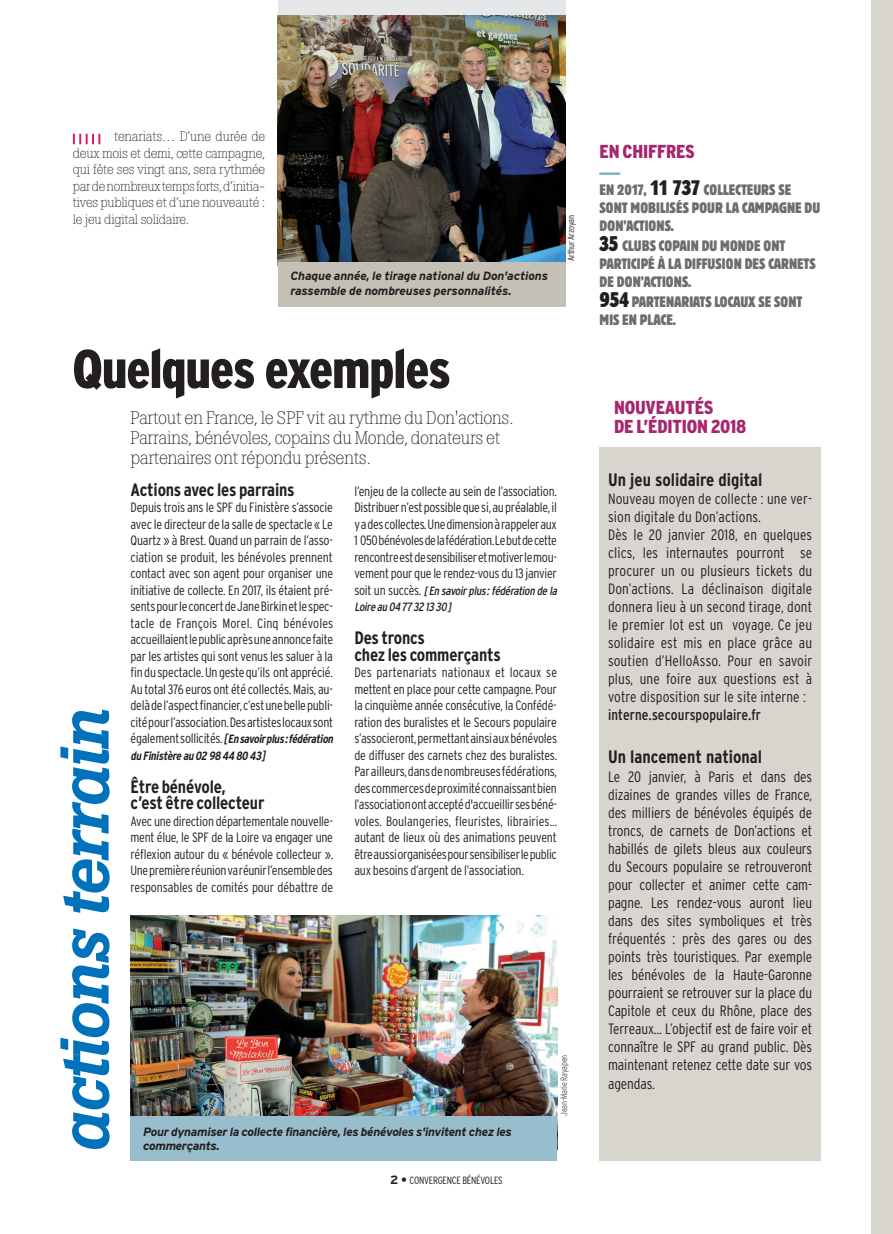
<style>
.page{position:relative;width:893px;height:1234px;background:#fff}
.page>*{position:absolute;margin:0;border:0;box-sizing:border-box;transform-origin:0 0}
.t1{font:italic 500 68.25px "Boton";letter-spacing:-.025em;color:#0072bc}
.t2{font:900 condensed 54.3px "Interstate";letter-spacing:-.02em;color:#231f20}
.t3{font:700 21px "Interstate";color:#7eb2c4}
.t4{font:900 condensed 18.75px/18.8px "Interstate";letter-spacing:-.015em;color:#a5276d}
.t5{font:300 18px/20.2px "Boton";letter-spacing:-.025em;color:#231f20}
.t6{font:700 condensed 18px/16.5px "Interstate";letter-spacing:-.01em;color:#231f20}
.t7{font:300 condensed 15px/18px "Interstate";letter-spacing:.01em;color:#231f20}
.t8{font:condensed 15px/18px "Block BE";letter-spacing:.005em;color:#6c6d70}
.t9{font:condensed 15px/18px "Block BE";letter-spacing:-.015em;color:#6c6d70}
.t10{font:condensed 15px "Interstate";letter-spacing:.01em;color:#231f20}
.t11{font:300 condensed 13.5px/16.5px "Interstate";letter-spacing:-.02em;color:#231f20;text-align:justify}
.t12{font:300 13.5px/16.5px "Boton";letter-spacing:-.025em;color:#231f20;text-align:justify}
.t13{font:italic 700 12px/14.5px "Interstate";letter-spacing:-.025em;color:#231f20}
.t14{font:italic 700 condensed 12px/16.5px "Interstate";color:#231f20}
.t15{font:italic condensed 12px/16.5px "Interstate";color:#231f20}
.t16{font:300 condensed 10.5px "Interstate";letter-spacing:-.02em;color:#231f20}
.t17{font:300 condensed 9px "Interstate";letter-spacing:-.02em;color:#57585a}
.t18{font:300 condensed 9px "Interstate";letter-spacing:-.02em;color:#231f20}
.s1{font-weight:300;font-style:normal;font-size:13.5px}
.s2{font-weight:400;font-size:13.5px}
.s3{font-weight:700;font-stretch:normal;font-size:12px}
.s4{font-size:21px;color:#231f20}
</style>
<div class="page">
<div style="left:872px;top:0;width:21px;height:1233px;background:#d8d5ce"></div>
<svg style="left:73px;top:134px;width:27px;height:10px"></svg>
<div style="left:278px;top:0;width:288px;height:267px;background:#e6e7e9"></div>
<img style="left:278px;top:15px;width:288px;height:247px">
<div style="left:278px;top:262px;width:288px;height:44px;background:#c5c0b6"></div>
<img style="left:130px;top:915px;width:427px;height:201px">
<div style="left:130px;top:1116px;width:427px;height:44px;background:#98becd"></div>
<div style="left:600px;top:447px;width:221px;height:713px;background:#d8d5ce"></div>
<p class="t12" style="left:73px;top:128px;width:194px;text-indent:41px">tenariats… D’une durée de deux mois et demi, cette campagne, qui fête ses vingt ans, sera rythmée par de nombreux temps forts, d’initia&shy;tives publiques et d’une nouveauté : le jeu digital solidaire.</p>
<p class="t13" style="left:290px;top:268px;width:259px">Chaque année, le tirage national du Don'actions rassemble de nombreuses personnalités.</p>
<p class="t18" style="left:566px;top:261px;width:48px;rotate:-90deg">Arthur Arzoyan</p>
<h2 class="t2" style="left:72px;top:339px;width:380px">Quelques exemples</h2>
<h3 class="t5" style="left:130px;top:407px;width:385px">Partout en France, le SPF vit au rythme du Don'actions.<br>Parrains, bénévoles, copains du Monde, donateurs et partenaires ont répondu présents.</h3>
<h3 class="t6" style="left:130px;top:481px;width:166px">Actions avec les parrains</h3>
<p class="t11" style="left:130px;top:499px;width:204px">Depuis trois ans le SPF du Finistère s’associe avec le directeur de la salle de spectacle « Le Quartz » à Brest. Quand un parrain de l’asso&shy;ciation se produit, les bénévoles prennent contact avec son agent pour organiser une initiative de collecte. En 2017, ils étaient pré&shy;sents pour le concert de Jane Birkin et le spec&shy;tacle de François Morel. Cinq bénévoles accueillaient le public après une annonce faite par les artistes qui sont venus les saluer à la fin du spectacle. Un geste qu’ils ont apprécié.<br>Au total 376 euros ont été collectés. Mais, au&shy;delà de l’aspect financier, c’est une belle publi&shy;cité pour l’association. Des artistes locaux sont</p>
<p class="t14" style="left:130px;top:730px;width:206px"><span class="s1">é g a l e m e n t so l l i c i t é s.</span> <span class="s2">[</span>En savoirplus:fédération du Finistère au 02 98 44 80 43<span class="s2">]</span></p>
<h3 class="t6" style="left:130px;top:778px;width:136px">Être bénévole,<br>c’est être collecteur</h3>
<p class="t11" style="left:130px;top:812px;width:204px">Avec une direction départementale nouvelle&shy;ment élue, le SPF de la Loire va engager une réflexion autour du « bénévole collecteur ».<br>Une première réunion va réunir l’ensemble des responsables de comités pour débattre de</p>
<p class="t11" style="left:354px;top:482px;width:204px">l’enjeu de la collecte au sein de l’association.<br>Distribuer n’est possible que si, au préalable, il y a des collectes. Une dimension à rappeler aux 1 050 bénévoles de la fédération. Le but de cette rencontre est de sensibiliser et motiver le mou&shy;vement pour que le rendez-vous du 13 janvier</p>
<p class="t15" style="left:354px;top:582px;width:206px"><span class="s1">s o i t u n s u c c è s .</span> [En savoir plus: fédération de la<br>Loire au04 77 32 13 30 ]</p>
<h3 class="t6" style="left:354px;top:629px;width:148px">Des troncs<br>chez les commerçants</h3>
<p class="t11" style="left:354px;top:664px;width:204px">Des partenariats nationaux et locaux se mettent en place pour cette campagne. Pour la cinquième année consécutive, la Confédé&shy;ration des buralistes et le Secours populaire s’associeront, permettant ainsi aux bénévoles de diffuser des carnets chez des buralistes.<br>Par ailleurs, dans de nombreuses fédérations, des commerces de proximité connaissant bien l’association ont accepté d'accueillir ses béné&shy;voles. Boulangeries, fleuristes, librairies… autant de lieux où des animations peuvent être aussi organisées pour sensibiliser le public aux besoins d’argent de l’association.</p>
<h1 class="t1" style="left:45px;top:1152px;width:446px;rotate:-90deg">actions terrain</h1>
<p class="t17" style="left:559px;top:1115px;width:63px;rotate:-90deg">Jean-Marie Rayapen</p>
<p class="t13" style="left:143px;top:1123px;width:370px">Pour dynamiser la collecte financière, les bénévoles s'invitent chez les commerçants.</p>
<p class="t16" style="left:390px;top:1174px;width:114px"><span class="s3">2 •</span> CONVERGENCE BÉNÉVOLES</p>
<h3 class="t4" style="left:600px;top:142px;width:97px">EN CHIFFRES</h3>
<h3 class="t3" style="left:600px;top:151px;width:22px">__</h3>
<p class="t8" style="left:600px;top:180px;width:222px">EN 2017, <span class="s4">11 737</span> COLLECTEURS SE<br>SONT MOBILISÉS POUR LA CAMPAGNE DU<br>DON’ACTIONS.</p>
<p class="t8" style="left:600px;top:236px;width:218px"><span class="s4">35</span> CLUBS COPAIN DU MONDE ONT<br>PARTICIPÉ À LA DIFFUSION DES CARNETS<br>DE DON’ACTIONS.</p>
<p class="t9" style="left:600px;top:292px;width:204px"><span class="s4">954</span> PARTENARIATS LOCAUX SE SONT<br>MIS EN PLACE.</p>
<h3 class="t4" style="left:614px;top:398px;width:134px">NOUVEAUTÉS<br>DE L’ÉDITION 2018</h3>
<h3 class="t6" style="left:608px;top:471px;width:156px">Un jeu solidaire digital</h3>
<p class="t7" style="left:608px;top:489px;width:206px">Nouveau moyen de collecte : une ver&shy;sion digitale du Don’actions.<br>Dès le 20 janvier 2018, en quelques clics, les internautes pourront se procurer un ou plusieurs tickets du Don’actions. La déclinaison digitale donnera lieu à un second tirage, dont le premier lot est un voyage. Ce jeu solidaire est mis en place grâce au soutien d’HelloAsso. Pour en savoir plus, une foire aux questions est à votre disposition sur le site interne :</p>
<p class="t10" style="left:608px;top:706px;width:154px">interne.secourspopulaire.fr</p>
<h3 class="t6" style="left:608px;top:748px;width:156px">Un lancement national</h3>
<p class="t7" style="left:608px;top:767px;width:206px;text-align:justify">Le 20 janvier, à Paris et dans des dizaines de grandes villes de France, des milliers de bénévoles équipés de troncs, de carnets de Don’actions et habillés de gilets bleus aux couleurs du Secours populaire se retrouveront pour collecter et animer cette cam&shy;pagne. Les rendez-vous auront lieu dans des sites symboliques et très fréquentés : près des gares ou des points très touristiques. Par exemple les bénévoles de la Haute-Garonne pourraient se retrouver sur la place du Capitole et ceux du Rhône, place des Terreaux… L’objectif est de faire voir et connaître le SPF au grand public. Dès maintenant retenez cette date sur vos</p>
<p class="t7" style="left:608px;top:1074px;width:48px">agendas.</p>
</div>
